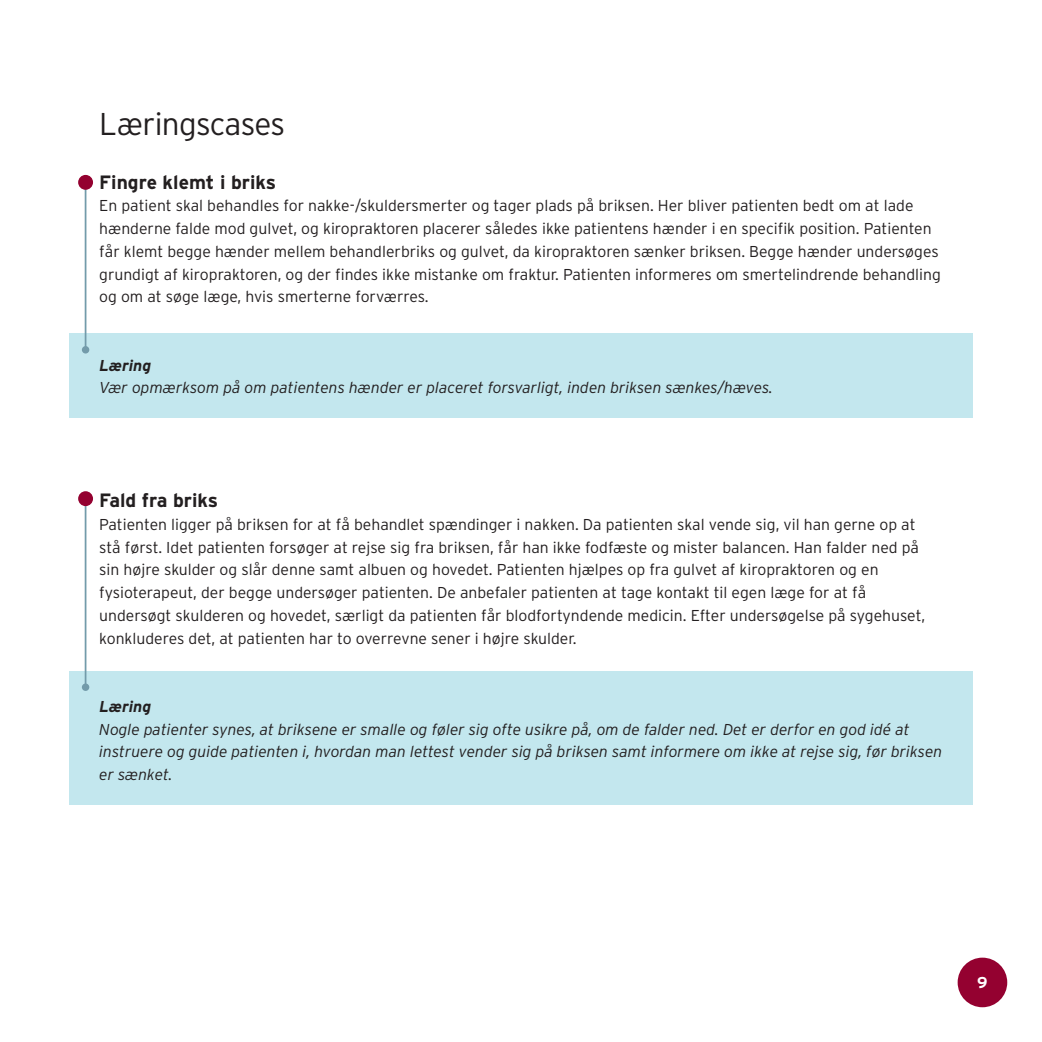
<style>
.page{position:relative;width:1042px;height:1042px;background:#fff}
.page>*{position:absolute;margin:0;border:0;box-sizing:border-box;transform-origin:0 0}
.t1{font:300 31.5px "Interstate";letter-spacing:-.02em;color:#231f20}
.t2{font:700 19.25px "Interstate";color:#231f20}
.t3{font:300 15.75px/22.8px "Interstate";color:#231f20}
.t4{font:italic 300 15.75px/22.8px "Interstate";color:#231f20}
.t5{font:italic 700 15.75px "Interstate";color:#231f20}
.t6{font:700 15.75px "Interstate";color:#fff}
</style>
<div class="page">
<div style="left:957px;top:957px;width:50px;height:50px;background:#940130;border-radius:50%"></div>
<div style="left:69px;top:334px;width:903px;height:84px;background:#c3e7ee"></div>
<div style="left:69px;top:671px;width:903px;height:134px;background:#c3e7ee"></div>
<hr style="left:85px;top:184px;width:1px;height:166px;background:#739baa">
<hr style="left:85px;top:496px;width:1px;height:190px;background:#739baa">
<div style="left:78px;top:175px;width:15px;height:15px;background:#940130;border-radius:50%"></div>
<div style="left:78px;top:491px;width:15px;height:15px;background:#940130;border-radius:50%"></div>
<div style="left:82px;top:346px;width:7px;height:7px;background:#739baa;border-radius:50%"></div>
<div style="left:82px;top:683px;width:7px;height:8px;background:#739baa;border-radius:50%"></div>
<h1 class="t1" style="left:99px;top:106px;width:188px">Læringscases</h1>
<p class="t2" style="left:99px;top:171px;width:178px">Fingre klemt i briks</p>
<p class="t3" style="left:99px;top:194px;width:843px">En patient skal behandles for nakke-/skuldersmerter og tager plads på briksen. Her bliver patienten bedt om at lade hænderne falde mod gulvet, og kiropraktoren placerer således ikke patientens hænder i en specifik position. Patienten får klemt begge hænder mellem behandlerbriks og gulvet, da kiropraktoren sænker briksen. Begge hænder undersøges grundigt af kiropraktoren, og der findes ikke mistanke om fraktur. Patienten informeres om smertelindrende behandling og om at søge læge, hvis smerterne forværres.</p>
<p class="t5" style="left:99px;top:356px;width:53px">Læring</p>
<p class="t4" style="left:99px;top:376px;width:675px">Vær opmærksom på om patientens hænder er placeret forsvarligt, inden briksen sænkes/hæves.</p>
<p class="t2" style="left:99px;top:490px;width:120px">Fald fra briks</p>
<p class="t3" style="left:99px;top:513px;width:827px">Patienten ligger på briksen for at få behandlet spændinger i nakken. Da patienten skal vende sig, vil han gerne op at stå først. Idet patienten forsøger at rejse sig fra briksen, får han ikke fodfæste og mister balancen. Han falder ned på sin højre skulder og slår denne samt albuen og hovedet. Patienten hjælpes op fra gulvet af kiropraktoren og en fysioterapeut, der begge undersøger patienten. De anbefaler patienten at tage kontakt til egen læge for at få undersøgt skulderen og hovedet, særligt da patienten får blodfortyndende medicin. Efter undersøgelse på sygehuset, konkluderes det, at patienten har to overrevne sener i højre skulder.</p>
<p class="t5" style="left:99px;top:697px;width:53px">Læring</p>
<p class="t4" style="left:99px;top:717px;width:844px">Nogle patienter synes, at briksene er smalle og føler sig ofte usikre på, om de falder ned. Det er derfor en god idé at instruere og guide patienten i, hvordan man lettest vender sig på briksen samt informere om ikke at rejse sig, før briksen er sænket.</p>
<p class="t6" style="left:977px;top:973px;width:12px">9</p>
</div>
